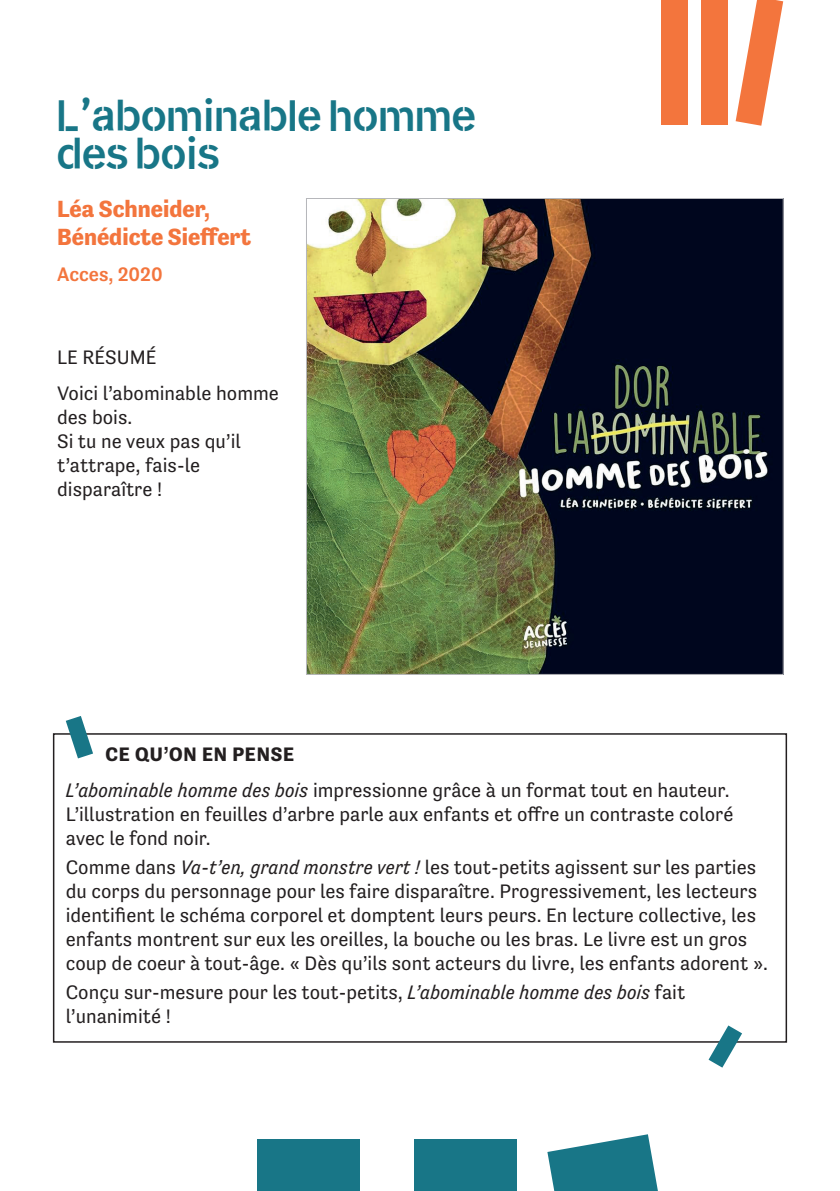
<style>
.page{position:relative;width:840px;height:1191px;background:#fff}
.page>*{position:absolute;margin:0;border:0;box-sizing:border-box;transform-origin:0 0}
.t1{font:44px/38px "Dome";color:#187687}
.t2{font:700 24px/28.8px "Tenso";color:#f3753d}
.t3{font:20px/24px "Tenso";color:#231f20}
.t4{font:500 20px "Tenso";color:#f3753d}
.s1{font-weight:700}
.s2{font-style:italic}
</style>
<div class="page">
<div style="left:53px;top:733px;width:733px;height:309px;border:2px solid #231f20"></div>
<svg style="left:708px;top:1025px;width:33px;height:42px"></svg>
<svg style="left:66px;top:716px;width:27px;height:42px"></svg>
<div style="left:257px;top:1139px;width:102px;height:52px;background:#187687"></div>
<div style="left:414px;top:1139px;width:102px;height:52px;background:#187687"></div>
<svg style="left:547px;top:1134px;width:110px;height:57px"></svg>
<img style="left:308px;top:200px;width:473px;height:473px">
<div style="left:661px;top:0;width:26px;height:124px;background:#f3753d"></div>
<div style="left:701px;top:0;width:26px;height:124px;background:#f3753d"></div>
<svg style="left:735px;top:0;width:47px;height:126px"></svg>
<h1 class="t1" style="left:57px;top:97px;width:420px">L’abominable homme des bois</h1>
<p class="t2" style="left:57px;top:194px;width:195px">Léa Schneider,<br>Bénédicte Sieffert</p>
<p class="t4" style="left:57px;top:262px;width:107px">Acces, 2020</p>
<p class="t3" style="left:57px;top:339px;width:223px;line-height:36px">LE RÉSUMÉ<br>Voici l’abominable homme</p>
<p class="t3" style="left:57px;top:405px;width:185px">des bois.<br>Si tu ne veux pas qu’il t’attrape, fais-le disparaître !</p>
<p class="t3" style="left:66px;top:736px;width:664px;line-height:36px;text-indent:40px"><span class="s1">CE QU’ON EN PENSE<br></span><span class="s2">L’abominable homme des bois</span> impressionne grâce à un format tout en hauteur.</p>
<p class="t3" style="left:66px;top:802px;width:668px">L’illustration en feuilles d’arbre parle aux enfants et offre un contraste coloré avec le fond noir.</p>
<p class="t3" style="left:66px;top:855px;width:703px">Comme dans <span class="s2">Va-t’en, grand monstre vert !</span> les tout-petits agissent sur les parties du corps du personnage pour les faire disparaître. Progressivement, les lecteurs identifient le schéma corporel et domptent leurs peurs. En lecture collective, les enfants montrent sur eux les oreilles, la bouche ou les bras. Le livre est un gros coup de coeur à tout-âge. « Dès qu’ils sont acteurs du livre, les enfants adorent ».</p>
<p class="t3" style="left:66px;top:979px;width:620px">Conçu sur-mesure pour les tout-petits, <span class="s2">L’abominable homme des bois</span> fait l’unanimité !</p>
</div>
